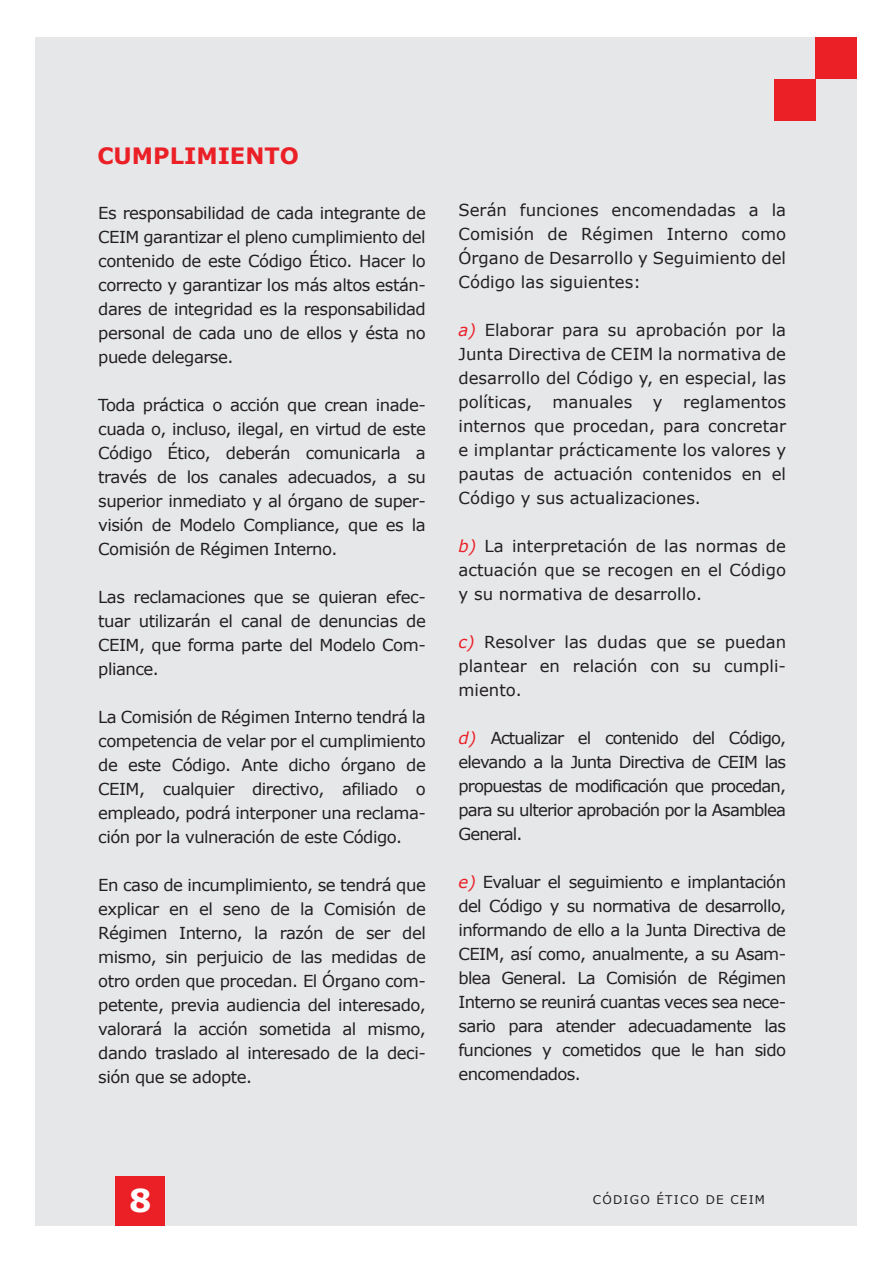
<style>
.page{position:relative;width:893px;height:1263px;background:#fff}
.page>*{position:absolute;margin:0;border:0;box-sizing:border-box;transform-origin:0 0}
.t1{font:700 31.5px "Verdana";color:#fff}
.t2{font:700 22.5px "Verdana";color:#eb2027}
.t3{font:16.5px/24px "Verdana";letter-spacing:-.03em;color:#231f20;text-align:justify}
.t4{font:12px "Verdana";letter-spacing:.1em;color:#231f20}
.s1{font-style:italic;color:#eb2027}
</style>
<div class="page">
<div style="left:36px;top:37px;width:821px;height:1188px;background:#e6e7e9"></div>
<div style="left:115px;top:1176px;width:50px;height:50px;background:#eb2027"></div>
<div style="left:816px;top:37px;width:41px;height:42px;background:#eb2027"></div>
<div style="left:774px;top:79px;width:41px;height:41px;background:#eb2027"></div>
<h2 class="t2" style="left:97px;top:141px;width:203px">CUMPLIMIENTO</h2>
<p class="t3" style="left:98px;top:201px;width:329px">Es responsabilidad de cada integrante de CEIM garantizar el pleno cumplimiento del contenido de este Código Ético. Hacer lo correcto y garantizar los más altos están&shy;dares de integridad es la responsabilidad personal de cada uno de ellos y ésta no puede delegarse.</p>
<p class="t3" style="left:98px;top:393px;width:329px">Toda práctica o acción que crean inade&shy;cuada o, incluso, ilegal, en virtud de este Código Ético, deberán comunicarla a través de los canales adecuados, a su superior inmediato y al órgano de super&shy;visión de Modelo Compliance, que es la Comisión de Régimen Interno.</p>
<p class="t3" style="left:98px;top:585px;width:329px">Las reclamaciones que se quieran efec&shy;tuar utilizarán el canal de denuncias de CEIM, que forma parte del Modelo Com&shy;pliance.</p>
<p class="t3" style="left:98px;top:705px;width:329px">La Comisión de Régimen Interno tendrá la competencia de velar por el cumplimiento de este Código. Ante dicho órgano de CEIM, cualquier directivo, afiliado o empleado, podrá interponer una reclama&shy;ción por la vulneración de este Código.</p>
<p class="t3" style="left:98px;top:873px;width:329px">En caso de incumplimiento, se tendrá que explicar en el seno de la Comisión de Régimen Interno, la razón de ser del mismo, sin perjuicio de las medidas de otro orden que procedan. El Órgano com&shy;petente, previa audiencia del interesado, valorará la acción sometida al mismo, dando traslado al interesado de la deci&shy;sión que se adopte.</p>
<p class="t3" style="left:458px;top:198px;width:329px">Serán funciones encomendadas a la Comisión de Régimen Interno como Órgano de Desarrollo y Seguimiento del Código las siguientes:</p>
<p class="t3" style="left:458px;top:318px;width:329px"><span class="s1">a)</span> Elaborar para su aprobación por la Junta Directiva de CEIM la normativa de desarrollo del Código y, en especial, las políticas, manuales y reglamentos internos que procedan, para concretar e implantar prácticamente los valores y pautas de actuación contenidos en el Código y sus actualizaciones.</p>
<p class="t3" style="left:458px;top:534px;width:329px"><span class="s1">b)</span> La interpretación de las normas de actuación que se recogen en el Código y su normativa de desarrollo.</p>
<p class="t3" style="left:458px;top:630px;width:329px"><span class="s1">c)</span> Resolver las dudas que se puedan plantear en relación con su cumpli&shy;miento.</p>
<p class="t3" style="left:458px;top:726px;width:329px"><span class="s1">d)</span> Actualizar el contenido del Código, elevando a la Junta Directiva de CEIM las propuestas de modificación que procedan, para su ulterior aprobación por la Asamblea General.</p>
<p class="t3" style="left:458px;top:870px;width:329px"><span class="s1">e)</span> Evaluar el seguimiento e implantación del Código y su normativa de desarrollo, informando de ello a la Junta Directiva de CEIM, así como, anualmente, a su Asam&shy;blea General. La Comisión de Régimen Interno se reunirá cuantas veces sea nece&shy;sario para atender adecuadamente las funciones y cometidos que le han sido encomendados.</p>
<h1 class="t1" style="left:129px;top:1180px;width:24px">8</h1>
<p class="t4" style="left:593px;top:1192px;width:174px">CÓDIGO ÉTICO DE CEIM</p>
</div>
